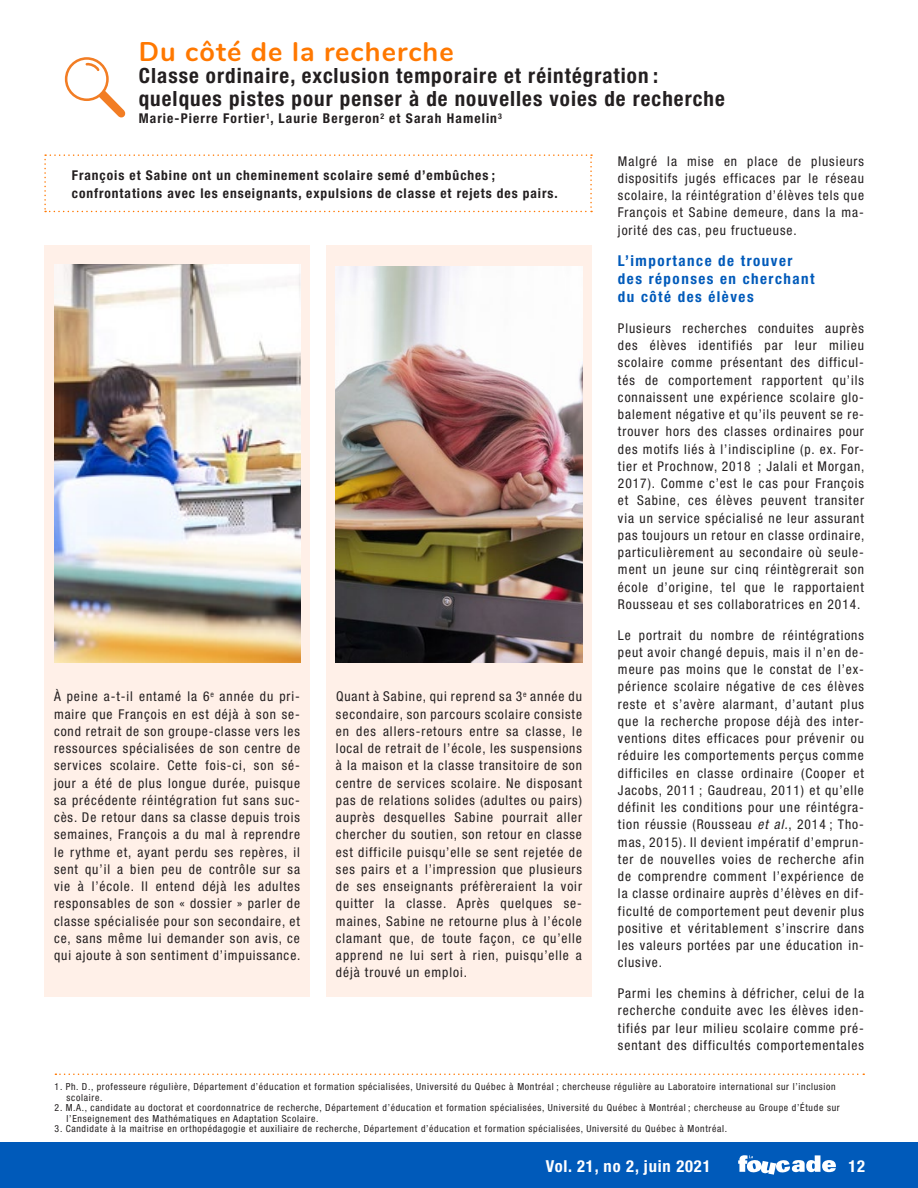
<style>
.page{position:relative;width:918px;height:1188px;background:#fff}
.page>*{position:absolute;margin:0;border:0;box-sizing:border-box;transform-origin:0 0}
.t1{font:700 27px "Nunito";letter-spacing:.04em;color:#ff7800}
.t2{font:700 condensed 21px/22.5px "Helvetica Neue LT Std";letter-spacing:.05em;color:#231f20}
.t3{font:700 condensed 16.5px "Helvetica Neue LT Std";letter-spacing:.05em;color:#fff}
.t4{font:700 condensed 15px/18px "Helvetica Neue LT Std";letter-spacing:.1em;color:#005aba}
.t5{font:condensed 13.5px/17.2px "Helvetica Neue LT Std";letter-spacing:.07em;color:#231f20;text-align:justify}
.t6{font:700 condensed 13.5px/17.2px "Helvetica Neue LT Std";letter-spacing:.07em;color:#231f20}
.t7{font:condensed 9.75px/10.5px "Helvetica Neue LT Std";letter-spacing:.07em;color:#231f20}
.s1{font-style:italic}
</style>
<div class="page">
<div style="left:0;top:1142px;width:918px;height:46px;background:#005aba"></div>
<svg style="left:738px;top:1155px;width:98px;height:20px"></svg>
<div style="left:44px;top:245px;width:266px;height:752px;background:#fff0e8"></div>
<div style="left:326px;top:245px;width:266px;height:752px;background:#fff0e8"></div>
<div style="left:65px;top:57px;width:44px;height:44px;border:3px solid #f27d24;border-radius:50%"></div>
<svg style="left:97px;top:92px;width:29px;height:26px"></svg>
<svg style="left:85px;top:62px;width:17px;height:9px"></svg>
<svg style="left:44px;top:154px;width:548px;height:58px"></svg>
<svg style="left:55px;top:1074px;width:809px;height:1px"></svg>
<img style="left:54px;top:264px;width:246px;height:398px">
<img style="left:336px;top:267px;width:246px;height:395px">
<h1 class="t1" style="left:139px;top:31px;width:317px">Du côté de la recherche</h1>
<h2 class="t2" style="left:139px;top:64px;width:588px">Classe ordinaire, exclusion temporaire et réintégration : quelques pistes pour penser à de nouvelles voies de recherche</h2>
<p class="t6" style="left:139px;top:109px;width:365px">Marie-Pierre Fortier<sup>1</sup>, Laurie Bergeron<sup>2</sup> et Sarah Hamelin<sup>3</sup></p>
<p class="t6" style="left:72px;top:167px;width:487px">François et Sabine ont un cheminement scolaire semé d’embûches ; confrontations avec les enseignants, expulsions de classe et rejets des pairs.</p>
<p class="t5" style="left:54px;top:688px;width:248px">À peine a-t-il entamé la 6<sup>e</sup> année du pri&shy;maire que François en est déjà à son se&shy;cond retrait de son groupe-classe vers les ressources spécialisées de son centre de services scolaire. Cette fois-ci, son sé&shy;jour a été de plus longue durée, puisque sa précédente réintégration fut sans suc&shy;cès. De retour dans sa classe depuis trois semaines, François a du mal à reprendre le rythme et, ayant perdu ses repères, il sent qu’il a bien peu de contrôle sur sa vie à l’école. Il entend déjà les adultes responsables de son « dossier » parler de classe spécialisée pour son secondaire, et ce, sans même lui demander son avis, ce qui ajoute à son sentiment d’impuissance.</p>
<p class="t5" style="left:336px;top:688px;width:248px">Quant à Sabine, qui reprend sa 3<sup>e</sup> année du secondaire, son parcours scolaire consiste en des allers-retours entre sa classe, le local de retrait de l’école, les suspensions à la maison et la classe transitoire de son centre de services scolaire. Ne disposant pas de relations solides (adultes ou pairs) auprès desquelles Sabine pourrait aller chercher du soutien, son retour en classe est difficile puisqu’elle se sent rejetée de ses pairs et a l’impression que plusieurs de ses enseignants préfèreraient la voir quitter la classe. Après quelques se&shy;maines, Sabine ne retourne plus à l’école clamant que, de toute façon, ce qu’elle apprend ne lui sert à rien, puisqu’elle a déjà trouvé un emploi.</p>
<p class="t5" style="left:618px;top:152px;width:248px">Malgré la mise en place de plusieurs dispositifs jugés efficaces par le réseau scolaire, la réintégration d’élèves tels que François et Sabine demeure, dans la ma&shy;jorité des cas, peu fructueuse.</p>
<p class="t4" style="left:618px;top:252px;width:198px">L’importance de trouver des réponses en cherchant du côté des élèves</p>
<p class="t5" style="left:618px;top:319px;width:248px">Plusieurs recherches conduites auprès des élèves identifiés par leur milieu scolaire comme présentant des difficul&shy;tés de comportement rapportent qu’ils connaissent une expérience scolaire glo&shy;balement négative et qu’ils peuvent se re&shy;trouver hors des classes ordinaires pour des motifs liés à l’indiscipline (p. ex. For&shy;tier et Prochnow, 2018 ; Jalali et Morgan, 2017). Comme c’est le cas pour François et Sabine, ces élèves peuvent transiter via un service spécialisé ne leur assurant pas toujours un retour en classe ordinaire, particulièrement au secondaire où seule&shy;ment un jeune sur cinq réintègrerait son école d’origine, tel que le rapportaient Rousseau et ses collaboratrices en 2014.</p>
<p class="t5" style="left:618px;top:626px;width:248px">Le portrait du nombre de réintégrations peut avoir changé depuis, mais il n’en de&shy;meure pas moins que le constat de l’ex&shy;périence scolaire négative de ces élèves reste et s’avère alarmant, d’autant plus que la recherche propose déjà des inter&shy;ventions dites efficaces pour prévenir ou réduire les comportements perçus comme difficiles en classe ordinaire (Cooper et Jacobs, 2011 ; Gaudreau, 2011) et qu’elle définit les conditions pour une réintégra&shy;tion réussie (Rousseau <span class="s1">et al.</span>, 2014 ; Tho&shy;mas, 2015). Il devient impératif d’emprun&shy;ter de nouvelles voies de recherche afin de comprendre comment l’expérience de la classe ordinaire auprès d’élèves en dif&shy;ficulté de comportement peut devenir plus positive et véritablement s’inscrire dans les valeurs portées par une éducation in&shy;clusive.</p>
<p class="t5" style="left:618px;top:985px;width:248px">Parmi les chemins à défricher, celui de la recherche conduite avec les élèves iden&shy;tifiés par leur milieu scolaire comme pré&shy;sentant des difficultés comportementales</p>
<p class="t7" style="left:67px;top:1082px;width:771px;text-indent:-12px">1. Ph. D., professeure régulière, Département d’éducation et formation spécialisées, Université du Québec à Montréal ; chercheuse régulière au Laboratoire international sur l’inclusion scolaire.</p>
<p class="t7" style="left:67px;top:1103px;width:775px;text-indent:-12px">2. M.A., candidate au doctorat et coordonnatrice de recherche, Département d’éducation et formation spécialisées, Université du Québec à Montréal ; chercheuse au Groupe d’Étude sur l’Enseignement des Mathématiques en Adaptation Scolaire.</p>
<p class="t7" style="left:55px;top:1124px;width:674px">3. Candidate à la maitrise en orthopédagogie et auxiliaire de recherche, Département d’éducation et formation spécialisées, Université du Québec à Montréal.</p>
<p class="t3" style="left:546px;top:1156px;width:166px">Vol. 21, no 2, juin 2021</p>
<p class="t3" style="left:848px;top:1156px;width:18px">12</p>
</div>
